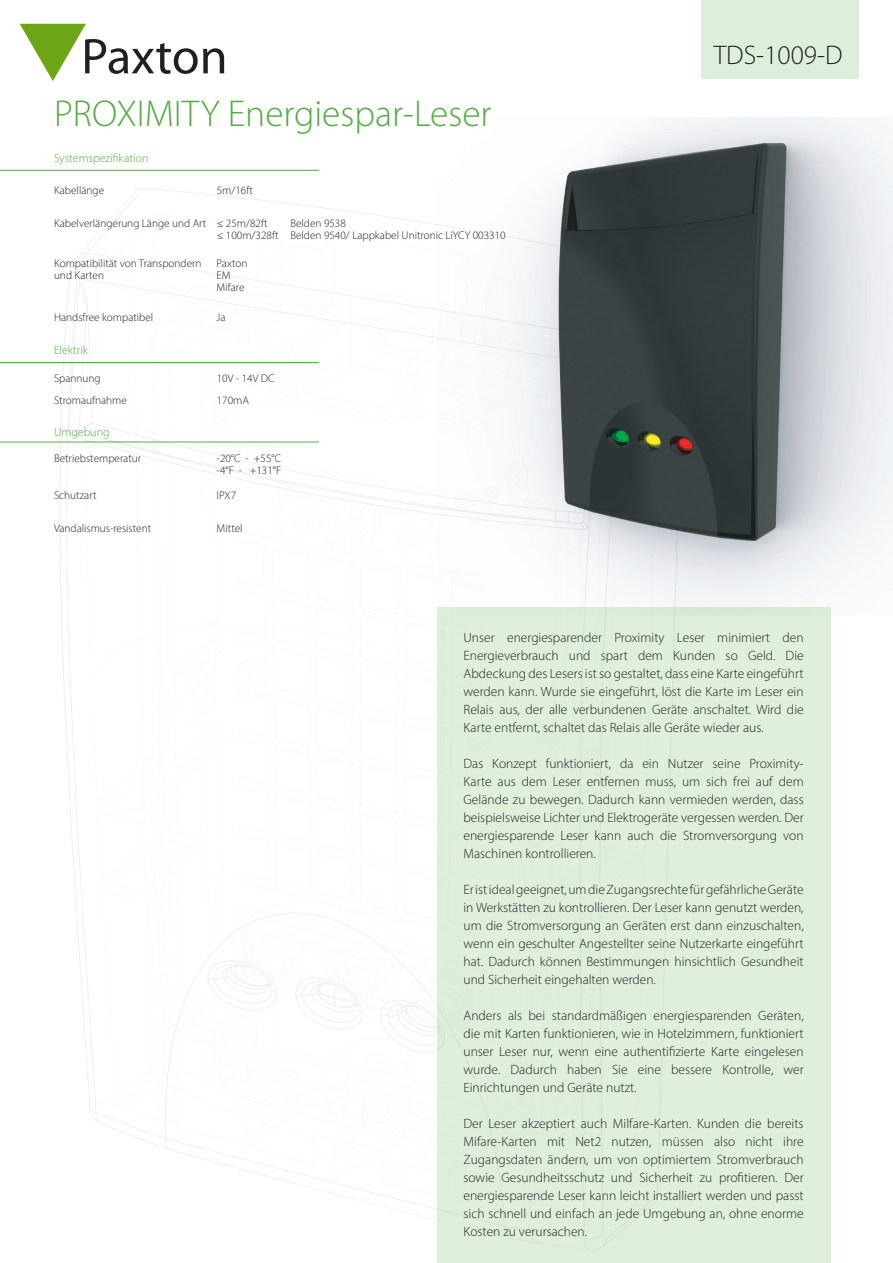
<style>
.page{position:relative;width:893px;height:1263px;background:#fff}
.page>*{position:absolute;margin:0;border:0;box-sizing:border-box;transform-origin:0 0}
.t1{font:300 37.5px "Myriad Pro";color:#55ab46}
.AN_Title{font:300 27px "Myriad Pro";color:#231f20}
.Body_text{font:300 13.5px/18px "Myriad Pro";color:#231f20;text-align:justify}
.DS_Sub-title{font:300 12px "Myriad Pro";color:#55ab46}
.DS_Specs_text{font:300 11.25px/12px "Myriad Pro";color:#231f20}
.Specs_body_text{font:300 11.25px "Myriad Pro";color:#231f20}
</style>
<div class="page">
<img style="left:436px;top:117px;width:457px;height:498px">
<svg style="left:20px;top:24px;width:204px;height:57px"></svg>
<div style="left:702px;top:0;width:157px;height:79px;background:#dbefdc"></div>
<div style="left:437px;top:607px;width:394px;height:656px;background:#dfefdc"></div>
<hr style="left:0;top:170px;width:319px;height:1px;background:#55ab46">
<hr style="left:0;top:362px;width:319px;height:1px;background:#55ab46">
<hr style="left:0;top:442px;width:319px;height:1px;background:#55ab46">
<p class="t1" style="left:54px;top:91px;width:439px">PROXIMITY Energiespar-Leser</p>
<p class="DS_Sub-title" style="left:54px;top:151px;width:96px">Systemspezifikation</p>
<p class="DS_Specs_text" style="left:54px;top:184px;width:52px">Kabellänge</p>
<p class="DS_Specs_text" style="left:217px;top:184px;width:38px">5m/16ft</p>
<p class="DS_Specs_text" style="left:54px;top:217px;width:154px">Kabelverlängerung Länge und Art</p>
<p class="DS_Specs_text" style="left:217px;top:217px;width:63px">≤ 25m/82ft<br>≤ 100m/328ft</p>
<p class="DS_Specs_text" style="left:290px;top:217px;width:57px">Belden 9538</p>
<p class="DS_Specs_text" style="left:290px;top:229px;width:217px">Belden 9540/ Lappkabel Unitronic LiYCY 003310</p>
<p class="DS_Specs_text" style="left:54px;top:257px;width:149px">Kompatibilität von Transpondern und Karten</p>
<p class="DS_Specs_text" style="left:217px;top:257px;width:32px">Paxton</p>
<p class="DS_Specs_text" style="left:217px;top:269px;width:15px">EM</p>
<p class="DS_Specs_text" style="left:217px;top:281px;width:29px">Mifare</p>
<p class="DS_Specs_text" style="left:54px;top:311px;width:101px">Handsfree kompatibel</p>
<p class="DS_Specs_text" style="left:216px;top:311px;width:11px">Ja</p>
<p class="DS_Sub-title" style="left:54px;top:343px;width:35px">Elektrik</p>
<p class="DS_Specs_text" style="left:54px;top:372px;width:48px">Spannung</p>
<p class="DS_Specs_text" style="left:54px;top:394px;width:74px">Stromaufnahme</p>
<p class="DS_Sub-title" style="left:54px;top:424px;width:57px">Umgebung</p>
<p class="DS_Specs_text" style="left:54px;top:452px;width:89px">Betriebstemperatur</p>
<p class="DS_Specs_text" style="left:54px;top:489px;width:44px">Schutzart</p>
<p class="DS_Specs_text" style="left:54px;top:522px;width:99px">Vandalismus-resistent</p>
<p class="DS_Specs_text" style="left:217px;top:372px;width:59px">10V - 14V DC</p>
<p class="DS_Specs_text" style="left:217px;top:394px;width:34px">170mA</p>
<p class="Specs_body_text" style="left:217px;top:452px;width:66px">-20°C - +55°C</p>
<p class="Specs_body_text" style="left:217px;top:464px;width:66px">-4°F - +131°F</p>
<p class="DS_Specs_text" style="left:217px;top:489px;width:21px">IPX7</p>
<p class="DS_Specs_text" style="left:217px;top:522px;width:28px">Mittel</p>
<p class="AN_Title" style="left:714px;top:39px;width:130px">TDS-1009-D</p>
<p class="Body_text" style="left:463px;top:628px;width:342px">Unser energiesparender Proximity Leser minimiert den Energieverbrauch und spart dem Kunden so Geld. Die Abdeckung des Lesers ist so gestaltet, dass eine Karte eingeführt werden kann. Wurde sie eingeführt, löst die Karte im Leser ein Relais aus, der alle verbundenen Geräte anschaltet. Wird die Karte entfernt, schaltet das Relais alle Geräte wieder aus.</p>
<p class="Body_text" style="left:463px;top:754px;width:342px">Das Konzept funktioniert, da ein Nutzer seine Proximity-Karte aus dem Leser entfernen muss, um sich frei auf dem Gelände zu bewegen. Dadurch kann vermieden werden, dass beispielsweise Lichter und Elektrogeräte vergessen werden. Der energiesparende Leser kann auch die Stromversorgung von Maschinen kontrollieren.</p>
<p class="Body_text" style="left:463px;top:880px;width:342px">Er ist ideal geeignet, um die Zugangsrechte für gefährliche Geräte in Werkstätten zu kontrollieren. Der Leser kann genutzt werden, um die Stromversorgung an Geräten erst dann einzuschalten, wenn ein geschulter Angestellter seine Nutzerkarte eingeführt hat. Dadurch können Bestimmungen hinsichtlich Gesundheit und Sicherheit eingehalten werden.</p>
<p class="Body_text" style="left:463px;top:1006px;width:342px">Anders als bei standardmäßigen energiesparenden Geräten, die mit Karten funktionieren, wie in Hotelzimmern, funktioniert unser Leser nur, wenn eine authentifizierte Karte eingelesen wurde. Dadurch haben Sie eine bessere Kontrolle, wer Einrichtungen und Geräte nutzt.</p>
<p class="Body_text" style="left:463px;top:1114px;width:342px">Der Leser akzeptiert auch Milfare-Karten. Kunden die bereits Mifare-Karten mit Net2 nutzen, müssen also nicht ihre Zugangsdaten ändern, um von optimiertem Stromverbrauch sowie Gesundheitsschutz und Sicherheit zu profitieren. Der energiesparende Leser kann leicht installiert werden und passt sich schnell und einfach an jede Umgebung an, ohne enorme Kosten zu verursachen.</p>
</div>
